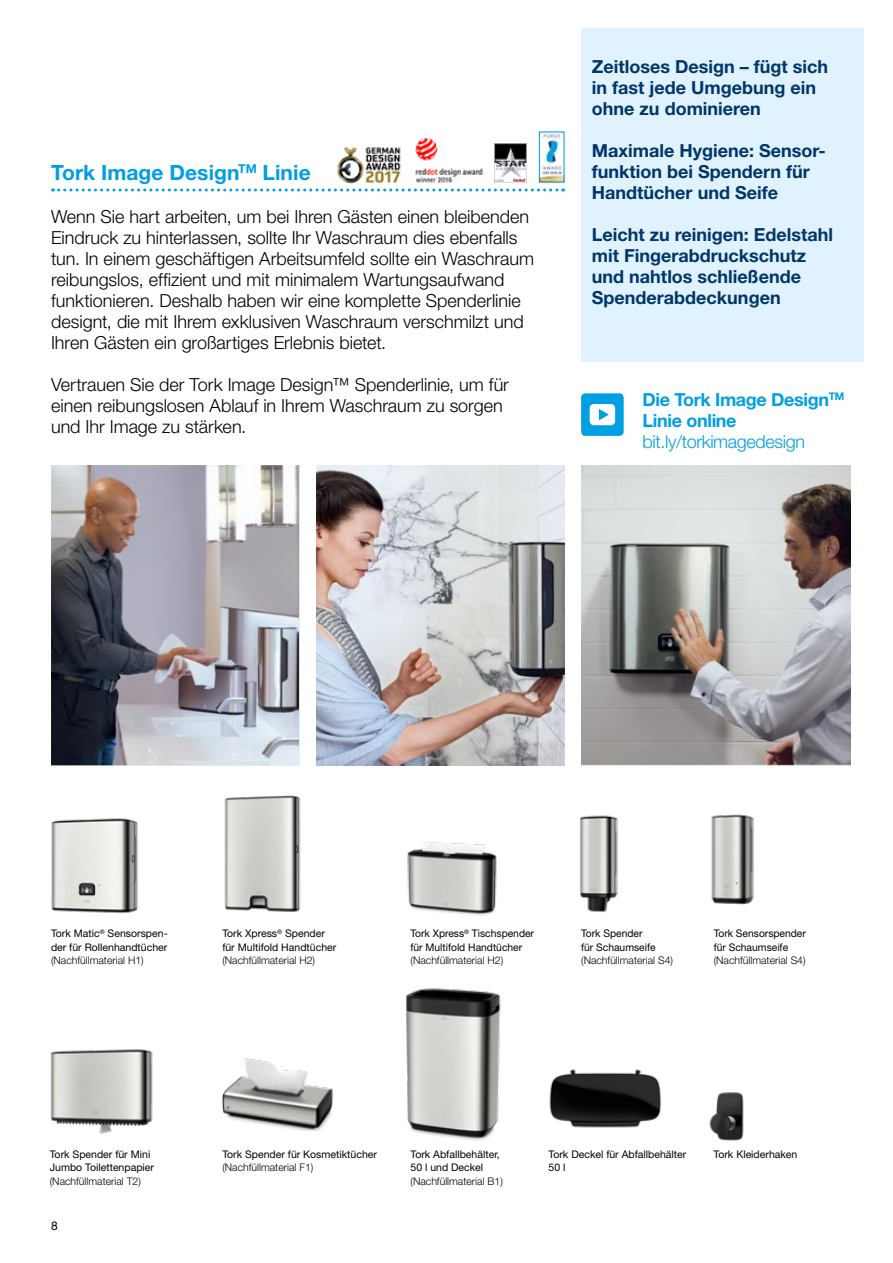
<style>
.page{position:relative;width:893px;height:1263px;background:#fff}
.page>*{position:absolute;margin:0;border:0;box-sizing:border-box;transform-origin:0 0}
.t1{font:700 21px "Helvetica Neue LT Std";letter-spacing:.005em;color:#009ee3}
.t2{font:300 18px/21px "Helvetica Neue LT Std";color:#000}
.t3{font:700 18px/21px "Helvetica Neue LT Std";color:#00366a}
.t4{font:700 18px/21px "Helvetica Neue LT Std";letter-spacing:-.02em;color:#009ee3}
.t5{font:300 18px "Helvetica Neue LT Std";letter-spacing:-.02em;color:#009ee3}
.t6{font:12px "Helvetica Neue LT Std";color:#000}
.t7{font:10.5px/13.5px "Helvetica Neue LT Std";color:#000}
.t8{font:300 10.5px "Helvetica Neue LT Std";color:#000}
</style>
<div class="page">
<img style="left:224px;top:795px;width:77px;height:117px">
<img style="left:50px;top:1049px;width:103px;height:85px">
<img style="left:711px;top:814px;width:43px;height:91px">
<img style="left:51px;top:818px;width:88px;height:96px">
<img style="left:709px;top:1092px;width:35px;height:49px">
<img style="left:580px;top:815px;width:38px;height:97px">
<img style="left:407px;top:842px;width:90px;height:73px">
<img style="left:581px;top:465px;width:269px;height:300px">
<img style="left:316px;top:465px;width:248px;height:300px">
<img style="left:51px;top:465px;width:248px;height:300px">
<div style="left:581px;top:28px;width:282px;height:333px;background:#dff2fd"></div>
<img style="left:222px;top:1058px;width:111px;height:72px">
<img style="left:549px;top:1069px;width:113px;height:59px">
<img style="left:406px;top:988px;width:95px;height:152px">
<svg style="left:581px;top:393px;width:43px;height:43px"></svg>
<svg style="left:53px;top:188px;width:511px;height:3px"></svg>
<img style="left:541px;top:134px;width:21px;height:46px">
<div style="left:539px;top:132px;width:25px;height:50px;border:1px solid #009ee3"></div>
<img style="left:415px;top:137px;width:68px;height:46px">
<img style="left:494px;top:144px;width:33px;height:38px">
<img style="left:337px;top:147px;width:64px;height:37px">
<p class="t1" style="left:51px;top:160px;width:261px">Tork Image Design<sup>TM</sup> Linie</p>
<p class="t2" style="left:51px;top:206px;width:484px">Wenn Sie hart arbeiten, um bei Ihren Gästen einen bleibenden Eindruck zu hinterlassen, sollte Ihr Waschraum dies ebenfalls tun. In einem geschäftigen Arbeitsumfeld sollte ein Waschraum reibungslos, effizient und mit minimalem Wartungsaufwand funktionieren. Deshalb haben wir eine komplette Spenderlinie designt, die mit Ihrem exklusiven Waschraum verschmilzt und Ihren Gästen ein großartiges Erlebnis bietet.</p>
<p class="t2" style="left:51px;top:374px;width:459px">Vertrauen Sie der Tork Image Design™ Spenderlinie, um für einen reibungslosen Ablauf in Ihrem Waschraum zu sorgen und Ihr Image zu stärken.</p>
<p class="t3" style="left:592px;top:56px;width:238px">Zeitloses Design – fügt sich in fast jede Umgebung ein ohne zu dominieren</p>
<p class="t3" style="left:592px;top:140px;width:235px">Maximale Hygiene: Sensor&shy;funktion bei Spendern für<br>Handtücher und Seife</p>
<p class="t3" style="left:592px;top:224px;width:243px">Leicht zu reinigen: Edelstahl mit Fingerabdruckschutz und nahtlos schließende<br>Spenderabdeckungen</p>
<p class="t4" style="left:643px;top:389px;width:203px">Die Tork Image Design<sup>TM<br></sup>Linie online</p>
<p class="t5" style="left:643px;top:431px;width:164px">bit.ly/torkimagedesign</p>
<p class="t7" style="left:51px;top:927px;width:118px">Tork Matic<sup>®</sup> Sensorspen&shy;der für Rollenhandtücher</p>
<p class="t8" style="left:51px;top:954px;width:94px">(Nachfüllmaterial H1)</p>
<p class="t7" style="left:222px;top:927px;width:115px">Tork Xpress<sup>®</sup> Spender für Multifold Handtücher</p>
<p class="t8" style="left:222px;top:954px;width:94px">(Nachfüllmaterial H2)</p>
<p class="t7" style="left:410px;top:927px;width:125px">Tork Xpress<sup>®</sup> Tischspender für Multifold Handtücher</p>
<p class="t8" style="left:410px;top:954px;width:94px">(Nachfüllmaterial H2)</p>
<p class="t7" style="left:581px;top:927px;width:76px">Tork Spender für Schaumseife</p>
<p class="t8" style="left:581px;top:954px;width:94px">(Nachfüllmaterial S4)</p>
<p class="t7" style="left:714px;top:927px;width:94px">Tork Sensorspender für Schaumseife</p>
<p class="t8" style="left:714px;top:954px;width:94px">(Nachfüllmaterial S4)</p>
<p class="t7" style="left:50px;top:1147px;width:106px">Tork Spender für Mini<br>Jumbo Toilettenpapier</p>
<p class="t8" style="left:50px;top:1175px;width:93px">(Nachfüllmaterial T2)</p>
<p class="t6" style="left:51px;top:1219px;width:8px">8</p>
<p class="t7" style="left:222px;top:1147px;width:156px">Tork Spender für Kosmetiktücher</p>
<p class="t8" style="left:222px;top:1161px;width:93px">(Nachfüllmaterial F1)</p>
<p class="t7" style="left:410px;top:1147px;width:91px">Tork Abfallbehälter,<br>50 l und Deckel</p>
<p class="t8" style="left:410px;top:1175px;width:94px">(Nachfüllmaterial B1)</p>
<p class="t7" style="left:549px;top:1147px;width:139px">Tork Deckel für Abfallbehälter<br>50 l</p>
<p class="t7" style="left:714px;top:1147px;width:85px">Tork Kleiderhaken</p>
</div>
